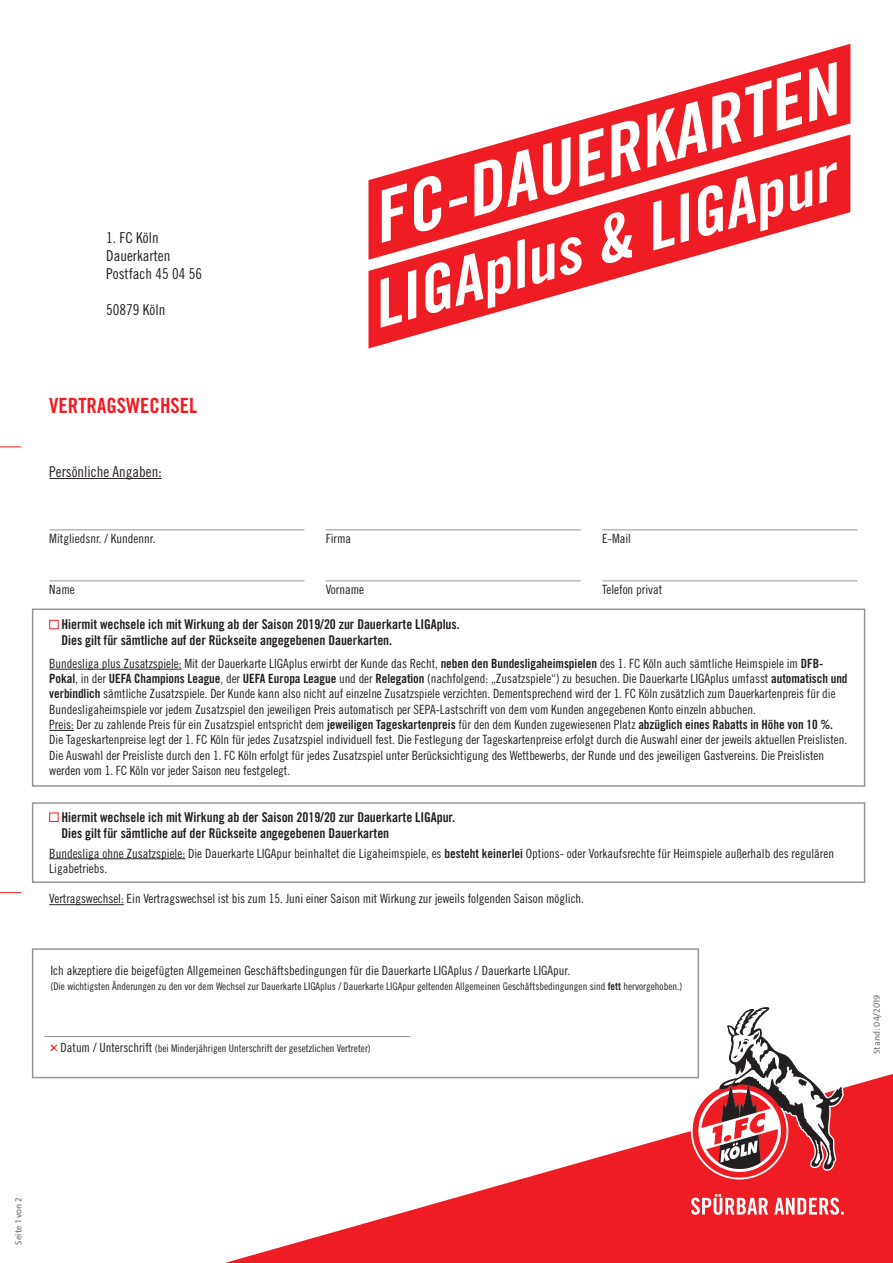
<style>
.page{position:relative;width:893px;height:1263px;background:#fff}
.page>*{position:absolute;margin:0;border:0;box-sizing:border-box;transform-origin:0 0}
.t1{font:21px "Trade Gothic LT Std Bd Cn 20";color:#ee1d23}
.t2{font:15px/18px "Trade Gothic LT Std Cn 18";color:#231f20}
.t3{font:13.5px/16.2px "Trade Gothic LT Std Bd Cn 20";letter-spacing:-.005em;color:#231f20}
.t4{font:12.75px/15.3px "Trade Gothic LT Std Cn 18";letter-spacing:-.005em;color:#231f20}
.t5{font:10.5px "Trade Gothic LT Std Cn 18";color:#231f20}
.t6{font:9px "The Sans LP5 Plain";color:#6c6d70}
.s1{font-family:"Trade Gothic LT Std Bd Cn 20"}
.s2{font-size:12.75px}
</style>
<div class="page">
<svg style="left:0;top:446px;width:21px;height:1px"></svg>
<svg style="left:0;top:892px;width:21px;height:1px"></svg>
<hr style="left:49px;top:529px;width:255px;height:1px;background:#939598">
<hr style="left:326px;top:529px;width:255px;height:1px;background:#939598">
<hr style="left:602px;top:529px;width:255px;height:1px;background:#939598">
<hr style="left:49px;top:580px;width:255px;height:1px;background:#939598">
<hr style="left:326px;top:580px;width:255px;height:1px;background:#939598">
<hr style="left:602px;top:580px;width:255px;height:1px;background:#939598">
<hr style="left:49px;top:478px;width:113px;height:1px;background:#231f20">
<hr style="left:44px;top:1036px;width:366px;height:1px;background:#939598">
<svg style="left:50px;top:1044px;width:8px;height:8px"></svg>
<div style="left:32px;top:608px;width:833px;height:179px;border:2px solid #939598"></div>
<div style="left:32px;top:802px;width:833px;height:81px;border:2px solid #939598"></div>
<div style="left:32px;top:948px;width:667px;height:130px;border:2px solid #939598"></div>
<svg style="left:225px;top:1074px;width:668px;height:189px"></svg>
<svg style="left:691px;top:1006px;width:153px;height:173px"></svg>
<svg style="left:691px;top:1194px;width:153px;height:21px"></svg>
<hr style="left:49px;top:669px;width:133px;height:1px;background:#231f20">
<svg style="left:49px;top:730px;width:25px;height:1px"></svg>
<hr style="left:49px;top:858px;width:136px;height:1px;background:#231f20">
<hr style="left:49px;top:904px;width:75px;height:1px;background:#231f20">
<div style="left:49px;top:620px;width:10px;height:9px;background:#fff;border:1px solid #ee1d23"></div>
<div style="left:49px;top:812px;width:10px;height:10px;background:#fff;border:1px solid #ee1d23"></div>
<svg style="left:528px;top:44px;width:322px;height:91px"></svg>
<svg style="left:368px;top:135px;width:482px;height:213px"></svg>
<svg style="left:381px;top:150px;width:456px;height:189px"></svg>
<p class="t2" style="left:106px;top:228px;width:97px">1. FC Köln<br>Dauerkarten<br>Postfach 45 04 56</p>
<p class="t2" style="left:106px;top:300px;width:61px">50879 Köln</p>
<h1 class="t1" style="left:49px;top:393px;width:150px">VERTRAGSWECHSEL</h1>
<p class="t2" style="left:49px;top:462px;width:114px">Persönliche Angaben:</p>
<p class="t4" style="left:49px;top:531px;width:108px">Mitgliedsnr. / Kundennr.</p>
<p class="t4" style="left:326px;top:531px;width:27px">Firma</p>
<p class="t4" style="left:602px;top:531px;width:31px">E-Mail</p>
<p class="t4" style="left:49px;top:582px;width:27px">Name</p>
<p class="t4" style="left:326px;top:582px;width:40px">Vorname</p>
<p class="t4" style="left:602px;top:582px;width:62px">Telefon privat</p>
<p class="t3" style="left:61px;top:616px;width:400px">Hiermit wechsele ich mit Wirkung ab der Saison 2019/20 zur Dauerkarte LIGAplus.<br>Dies gilt für sämtliche auf der Rückseite angegebenen Dauerkarten.</p>
<p class="t4" style="left:49px;top:655px;width:800px">Bundesliga plus Zusatzspiele: Mit der Dauerkarte LIGAplus erwirbt der Kunde das Recht, <span class="s1">neben den Bundesligaheimspielen</span> des 1. FC Köln auch sämtliche Heimspiele im <span class="s1">DFB-Pokal</span>, in der <span class="s1">UEFA Champions League</span>, der <span class="s1">UEFA Europa League</span> und der <span class="s1">Relegation</span> (nachfolgend: „Zusatzspiele“) zu besuchen. Die Dauerkarte LIGAplus umfasst <span class="s1">automatisch und verbindlich</span> sämtliche Zusatzspiele. Der Kunde kann also nicht auf einzelne Zusatzspiele verzichten. Dementsprechend wird der 1. FC Köln zusätzlich zum Dauerkartenpreis für die Bundesligaheimspiele vor jedem Zusatzspiel den jeweiligen Preis automatisch per SEPA-Lastschrift von dem vom Kunden angegebenen Konto einzeln abbuchen.<br>Preis: Der zu zahlende Preis für ein Zusatzspiel entspricht dem <span class="s1">jeweiligen Tageskartenpreis</span> für den dem Kunden zugewiesenen Platz <span class="s1">abzüglich eines Rabatts in Höhe von 10 %.<br></span>Die Tageskartenpreise legt der 1. FC Köln für jedes Zusatzspiel individuell fest. Die Festlegung der Tageskartenpreise erfolgt durch die Auswahl einer der jeweils aktuellen Preislisten.<br>Die Auswahl der Preisliste durch den 1. FC Köln erfolgt für jedes Zusatzspiel unter Berücksichtigung des Wettbewerbs, der Runde und des jeweiligen Gastvereins. Die Preislisten werden vom 1. FC Köln vor jeder Saison neu festgelegt.</p>
<p class="t3" style="left:61px;top:809px;width:395px">Hiermit wechsele ich mit Wirkung ab der Saison 2019/20 zur Dauerkarte LIGApur.<br>Dies gilt für sämtliche auf der Rückseite angegebenen Dauerkarten</p>
<p class="t4" style="left:49px;top:845px;width:786px">Bundesliga ohne Zusatzspiele: Die Dauerkarte LIGApur beinhaltet die Ligaheimspiele, es <span class="s1">besteht keinerlei</span> Options- oder Vorkaufsrechte für Heimspiele außerhalb des regulären<br>Ligabetriebs.</p>
<p class="t4" style="left:49px;top:891px;width:536px">Vertragswechsel: Ein Vertragswechsel ist bis zum 15. Juni einer Saison mit Wirkung zur jeweils folgenden Saison möglich.</p>
<p class="t4" style="left:50px;top:963px;width:521px">Ich akzeptiere die beigefügten Allgemeinen Geschäftsbedingungen für die Dauerkarte LIGAplus / Dauerkarte LIGApur.</p>
<p class="t5" style="left:50px;top:980px;width:633px">(Die wichtigsten Änderungen zu den vor dem Wechsel zur Dauerkarte LIGAplus / Dauerkarte LIGApur geltenden Allgemeinen Geschäftsbedingungen sind <span class="s1">fett</span> hervorgehoben.)</p>
<p class="t5" style="left:60px;top:1042px;width:312px"><span class="s2">Datum / Unterschrift</span> (bei Minderjährigen Unterschrift der gesetzlichen Vertreter)</p>
<p class="t6" style="left:871px;top:1054px;width:61px;rotate:-90deg">Stand: 04/2019</p>
<p class="t6" style="left:13px;top:1245px;width:49px;rotate:-90deg">Seite 1 von 2</p>
</div>
